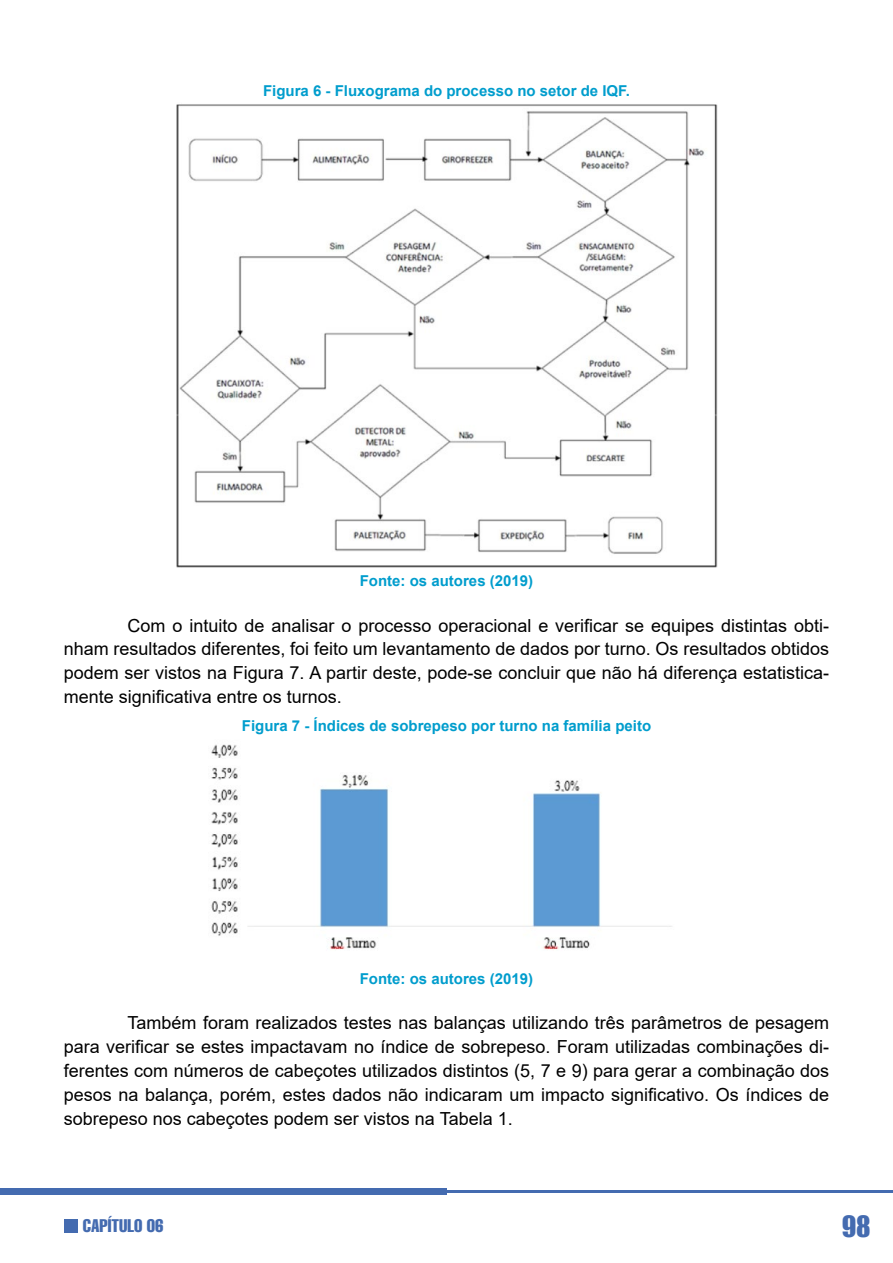
<style>
.page{position:relative;width:893px;height:1263px;background:#fff}
.page>*{position:absolute;margin:0;border:0;box-sizing:border-box;transform-origin:0 0}
.t1{font:27px "Impact";color:#446bb0}
.t2{font:18px/24px "Arial";color:#000;text-align:justify}
.t3{font:extra-condensed 18px "Helvetica";color:#446bb0}
.t4{font:700 15px "Arial";color:#009dcd}
</style>
<div class="page">
<div style="left:0;top:1188px;width:446px;height:7px;background:#446bb0"></div>
<hr style="left:446px;top:1191px;width:447px;height:2px;background:#446bb0">
<div style="left:65px;top:1219px;width:13px;height:14px;background:#446bb0"></div>
<img style="left:176px;top:104px;width:541px;height:463px">
<img style="left:211px;top:744px;width:461px;height:206px">
<p class="t4" style="left:263px;top:80px;width:368px">Figura 6 - Fluxograma do processo no setor de IQF.</p>
<p class="t4" style="left:360px;top:570px;width:175px">Fonte: os autores (2019)</p>
<p class="t2" style="left:64px;top:613px;width:767px;text-indent:64px">Com o intuito de analisar o processo operacional e verificar se equipes distintas obti&shy;nham resultados diferentes, foi feito um levantamento de dados por turno. Os resultados obtidos podem ser vistos na Figura 7. A partir deste, pode-se concluir que não há diferença estatistica&shy;mente significativa entre os turnos.</p>
<p class="t4" style="left:242px;top:715px;width:411px">Figura 7 - Índices de sobrepeso por turno na família peito</p>
<p class="t4" style="left:360px;top:968px;width:175px">Fonte: os autores (2019)</p>
<p class="t2" style="left:64px;top:1011px;width:767px;text-indent:64px">Também foram realizados testes nas balanças utilizando três parâmetros de pesagem para verificar se estes impactavam no índice de sobrepeso. Foram utilizadas combinações di&shy;ferentes com números de cabeçotes utilizados distintos (5, 7 e 9) para gerar a combinação dos pesos na balança, porém, estes dados não indicaram um impacto significativo. Os índices de sobrepeso nos cabeçotes podem ser vistos na Tabela 1.</p>
<p class="t3" style="left:83px;top:1214px;width:82px">CAPÍTULO 06</p>
<h1 class="t1" style="left:842px;top:1206px;width:31px">98</h1>
</div>
